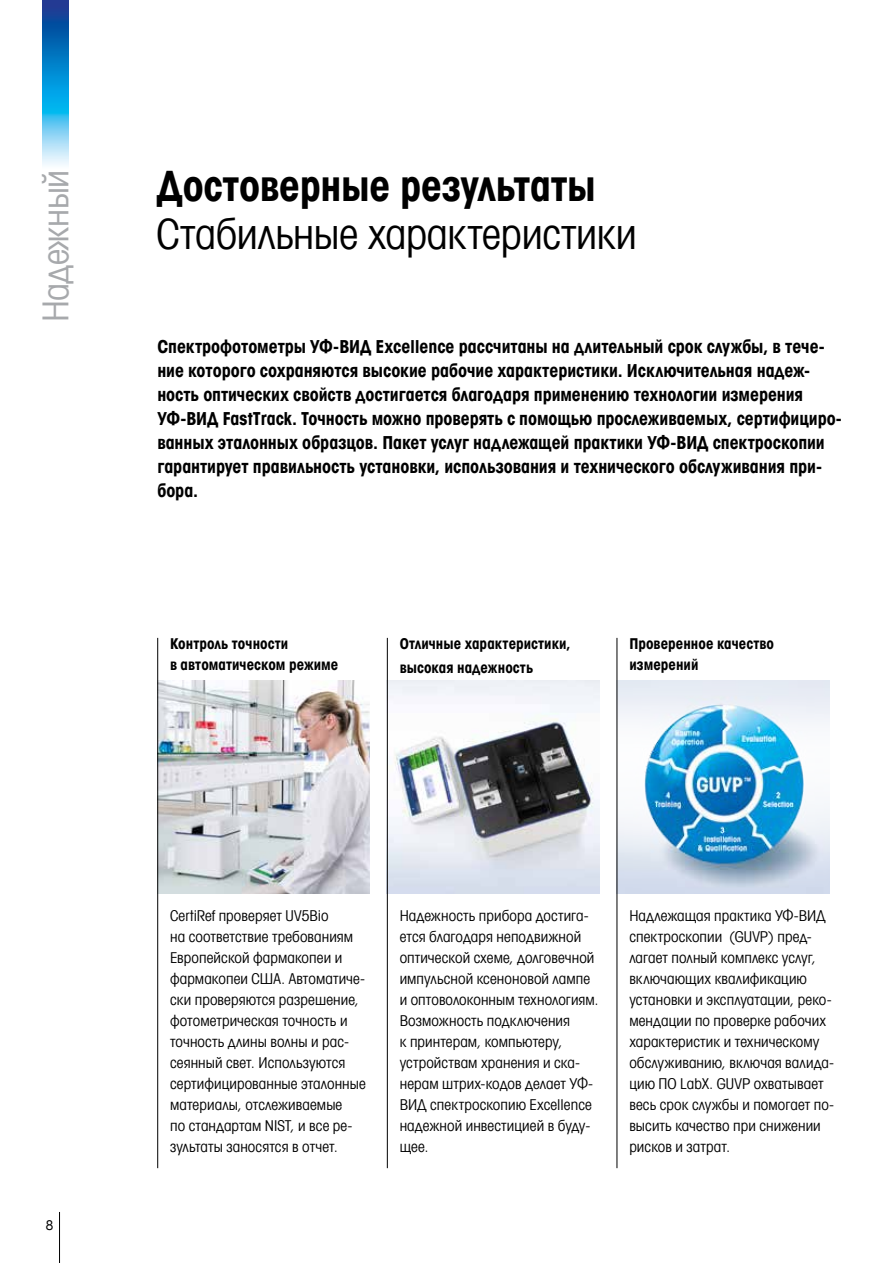
<style>
.page{position:relative;width:893px;height:1263px;background:#fff}
.page>*{position:absolute;margin:0;border:0;box-sizing:border-box;transform-origin:0 0}
.t1{font:42px "Avant Garde Gothic Cd Bk CTTITC";letter-spacing:-.005em;color:#000}
.t2{font:42px "Avant Garde Gothic Cd Bd CTTITC";letter-spacing:-.005em;color:#000}
.t3{font:36px "Avant Garde Gothic Cd Bk CTTITC";letter-spacing:-.02em;color:#a7a9ac}
.t4{font:18px/24px "Avant Garde Gothic Cd Bd CTTITC";letter-spacing:-.005em;color:#000}
.t5{font:15px/21px "Avant Garde Gothic Cd Bk CTTITC";letter-spacing:.005em;color:#000}
.t6{font:15px/21px "Avant Garde Gothic Cd Bd CTTITC";letter-spacing:.005em;color:#000}
.t7{font:condensed 13.5px "Avant Garde Com";color:#000}
</style>
<div class="page">
<hr style="left:59px;top:1212px;width:1px;height:51px;background:#000">
<img style="left:43px;top:0;width:25px;height:166px">
<img style="left:618px;top:680px;width:211px;height:213px">
<img style="left:388px;top:680px;width:212px;height:213px">
<img style="left:158px;top:680px;width:212px;height:213px">
<hr style="left:387px;top:638px;width:1px;height:530px;background:#000">
<hr style="left:157px;top:638px;width:1px;height:530px;background:#000">
<hr style="left:617px;top:638px;width:1px;height:530px;background:#000">
<h2 class="t3" style="left:35px;top:322px;width:154px;rotate:-90deg">Надежный</h2>
<h1 class="t2" style="left:156px;top:162px;width:441px">Достоверные результаты</h1>
<h1 class="t1" style="left:156px;top:210px;width:482px">Стабильные характеристики</h1>
<p class="t4" style="left:157px;top:335px;width:686px">Спектрофотометры УФ-ВИД Excellence рассчитаны на длительный срок службы, в тече&shy;ние которого сохраняются высокие рабочие характеристики. Исключительная надеж&shy;ность оптических свойств достигается благодаря применению технологии измерения УФ-ВИД FastTrack. Точность можно проверять с помощью прослеживаемых, сертифициро&shy;ванных эталонных образцов. Пакет услуг надлежащей практики УФ-ВИД спектроскопии гарантирует правильность установки, использования и технического обслуживания при&shy;бора.</p>
<p class="t6" style="left:170px;top:633px;width:170px">Контроль точности<br>в автоматическом режиме</p>
<p class="t6" style="left:400px;top:631px;width:173px;line-height:24px">Отличные характеристики, высокая надежность</p>
<p class="t6" style="left:629px;top:633px;width:146px">Проверенное качество измерений</p>
<p class="t7" style="left:46px;top:1217px;width:9px">8</p>
<p class="t5" style="left:170px;top:905px;width:197px">CertiRef проверяет UV5Bio<br>на соответствие требованиям<br>Европейской фармакопеи и фармакопеи США. Автоматиче&shy;ски проверяются разрешение, фотометрическая точность и точность длины волны и рас&shy;сеянный свет. Используются сертифицированные эталонные материалы, отслеживаемые<br>по стандартам NIST, и все ре&shy;зультаты заносятся в отчет.</p>
<p class="t5" style="left:629px;top:905px;width:206px">Надлежащая практика УФ-ВИД спектроскопии (GUVP) пред&shy;лагает полный комплекс услуг, включающих квалификацию установки и эксплуатации, реко&shy;мендации по проверке рабочих характеристик и техническому обслуживанию, включая валида&shy;цию ПО LabX. GUVP охватывает весь срок службы и помогает по&shy;высить качество при снижении рисков и затрат.</p>
<p class="t5" style="left:400px;top:905px;width:201px">Надежность прибора достига&shy;ется благодаря неподвижной оптической схеме, долговечной импульсной ксеноновой лампе и оптоволоконным технологиям.<br>Возможность подключения<br>к принтерам, компьютеру, устройствам хранения и ска&shy;нерам штрих-кодов делает УФ-<br>ВИД спектроскопию Excellence надежной инвестицией в буду&shy;щее.</p>
</div>
